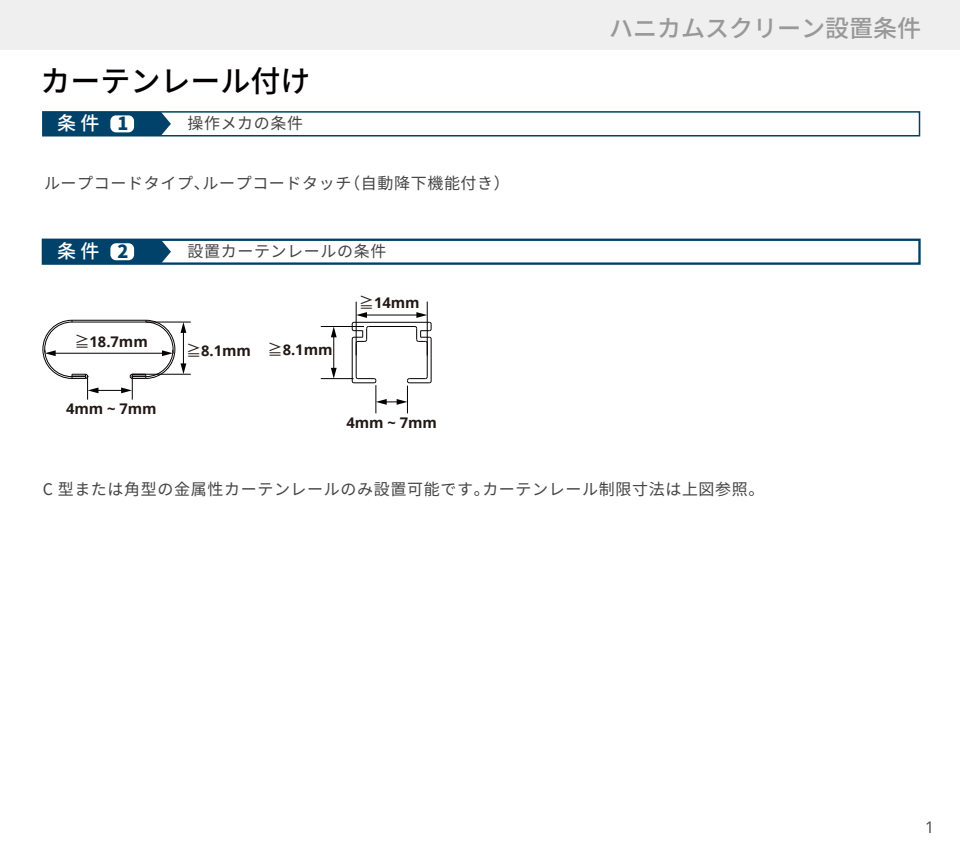
<style>
.page{position:relative;width:960px;height:850px;background:#fff}
.page>*{position:absolute;margin:0;border:0;box-sizing:border-box;transform-origin:0 0}
.t1{font:500 30px "Noto Sans CJ Kjp";color:#040000}
.t2{font:500 24px "Noto Sans CJ Kjp";color:#999899}
.t3{font:500 19px "Noto Sans CJ Kjp";color:#fff}
.t4{font:16px "Noto Sans CJ Kjp";letter-spacing:.04em;color:#454444}
.t5{font:16px "Open Sans";color:#444}
.t6{font:700 14.7px "Open Sans";color:#221815}
.s1{font-weight:900;font-size:18px;color:#00426a}
.s2{font-family:"Noto Sans CJ Kjp";font-weight:400}
</style>
<div class="page">
<div style="left:0;top:0;width:960px;height:50px;background:#efefef"></div>
<div style="left:45px;top:114px;width:126px;height:20px;background:#00426a"></div>
<div style="left:110px;top:115px;width:24px;height:17px;background:#fff;border-radius:6px"></div>
<div style="left:42px;top:239px;width:879px;height:26px;border:2px solid #004067"></div>
<div style="left:43px;top:240px;width:128px;height:24px;background:#00426a"></div>
<div style="left:110px;top:243px;width:24px;height:17px;background:#fff;border-radius:6px"></div>
<hr style="left:133px;top:374px;width:58px;height:1px;background:#040000">
<hr style="left:147px;top:322px;width:44px;height:1px;background:#040000">
<svg style="left:42px;top:319px;width:144px;height:81px"></svg>
<hr style="left:354px;top:322px;width:75px;height:1px;background:#040000">
<hr style="left:352px;top:339px;width:1px;height:42px;background:#040000">
<hr style="left:356px;top:343px;width:1px;height:34px;background:#040000">
<hr style="left:368px;top:326px;width:47px;height:1px;background:#040000">
<hr style="left:427px;top:343px;width:1px;height:34px;background:#040000">
<hr style="left:431px;top:339px;width:1px;height:42px;background:#040000">
<hr style="left:321px;top:326px;width:43px;height:1px;background:#040000">
<hr style="left:321px;top:378px;width:33px;height:1px;background:#040000">
<hr style="left:356px;top:302px;width:1px;height:53px;background:#040000">
<hr style="left:427px;top:302px;width:1px;height:53px;background:#040000">
<svg style="left:351px;top:376px;width:81px;height:37px"></svg>
<hr style="left:365px;top:315px;width:53px;height:1px;background:#040000">
<svg style="left:351px;top:312px;width:19px;height:32px"></svg>
<svg style="left:414px;top:312px;width:18px;height:32px"></svg>
<hr style="left:333px;top:335px;width:1px;height:35px;background:#040000">
<svg style="left:331px;top:368px;width:6px;height:11px"></svg>
<svg style="left:331px;top:327px;width:6px;height:10px"></svg>
<div style="left:42px;top:111px;width:878px;height:26px;border:2px solid #004067"></div>
<h1 class="t1" style="left:41px;top:64px;width:272px">カーテンレール付け</h1>
<p class="t3" style="left:57px;top:112px;width:73px">条 件 <span class="s1">1</span></p>
<p class="t4" style="left:187px;top:115px;width:117px">操作メカの条件</p>
<p class="t4" style="left:44px;top:174px;width:467px">ループコードタイプ、ループコードタッチ（自動降下機能付き）</p>
<p class="t3" style="left:57px;top:240px;width:73px">条 件 <span class="s1">2</span></p>
<p class="t4" style="left:187px;top:242px;width:201px">設置カーテンレールの条件</p>
<p class="t6" style="left:75px;top:331px;width:74px"><span class="s2">≧</span>18.7mm</p>
<p class="t6" style="left:66px;top:399px;width:92px">4mm ~ 7mm</p>
<p class="t6" style="left:187px;top:340px;width:66px"><span class="s2">≧</span>8.1mm</p>
<p class="t6" style="left:268px;top:340px;width:66px"><span class="s2">≧</span>8.1mm</p>
<p class="t6" style="left:359px;top:293px;width:62px"><span class="s2">≧</span>14mm</p>
<p class="t6" style="left:346px;top:412px;width:92px">4mm ~ 7mm</p>
<h2 class="t2" style="left:609px;top:15px;width:313px">ハニカムスクリーン設置条件</h2>
<p class="t4" style="left:43px;top:481px;width:723px">C 型または角型の金属性カーテンレールのみ設置可能です。カーテンレール制限寸法は上図参照。</p>
<p class="t5" style="left:925px;top:816px;width:11px">1</p>
</div>
